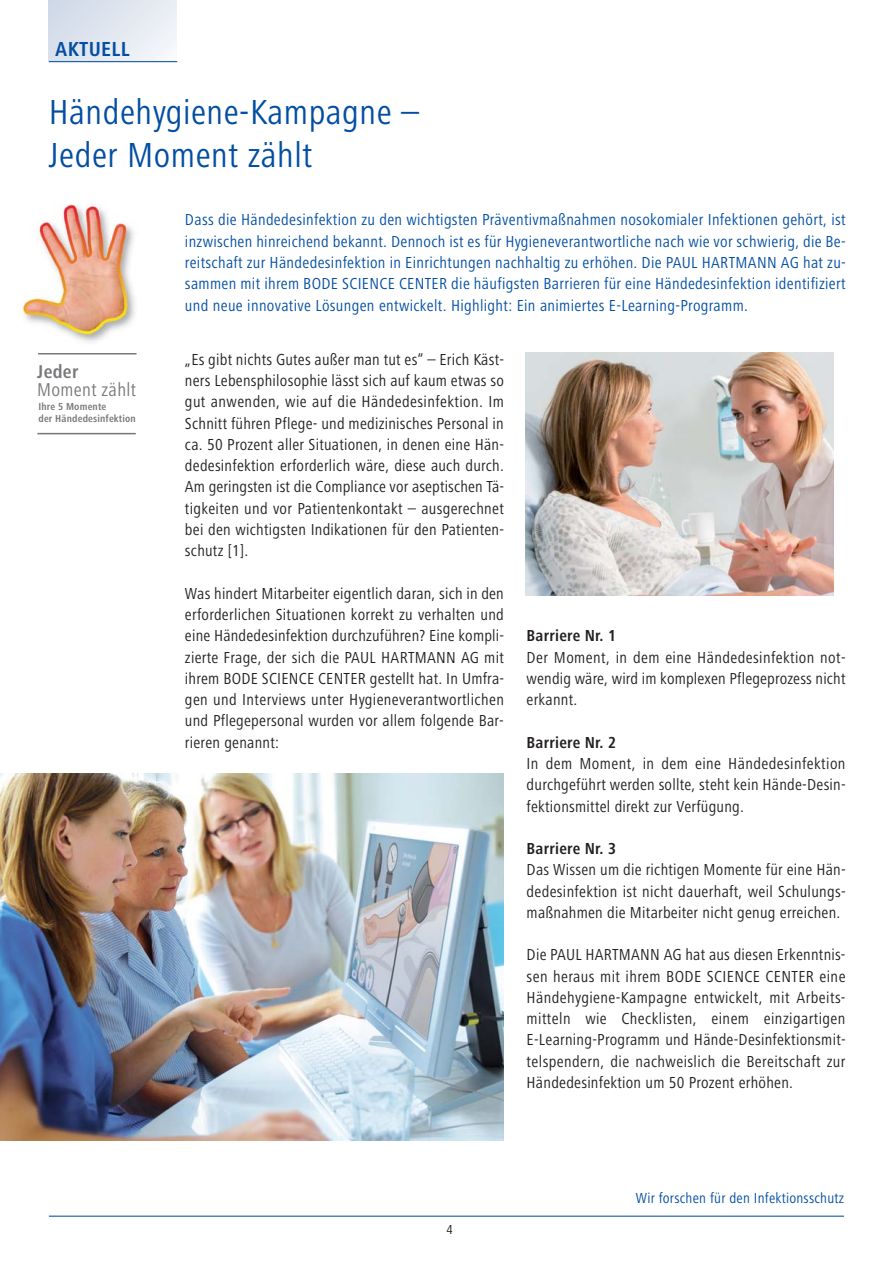
<style>
.page{position:relative;width:893px;height:1263px;background:#fff}
.page>*{position:absolute;margin:0;border:0;box-sizing:border-box;transform-origin:0 0}
.t1{font:36px/43.5px "Hartmann";letter-spacing:.015em;color:#034ea2}
.t2{font:700 21px "Hartmann";letter-spacing:.015em;color:#034ea2}
.t3{font:19.2px "Hartmann";letter-spacing:.015em;color:#77787b}
.t4{font:700 19.2px "Hartmann";letter-spacing:.015em;color:#77787b}
.t5{font:16.5px/21.3px "Hartmann";letter-spacing:.015em;color:#231f20;text-align:justify}
.t6{font:16.5px/21.3px "Hartmann";letter-spacing:.02em;color:#034ea2;text-align:justify}
.t7{font:700 16.5px "Hartmann";letter-spacing:.015em;color:#231f20}
.t8{font:15px "Hartmann";letter-spacing:.015em;color:#034ea2}
.t9{font:13.5px "Hartmann";color:#231f20}
.t10{font:700 10.5px/11.6px "Hartmann";letter-spacing:.015em;color:#77787b}
</style>
<div class="page">
<img style="left:0;top:773px;width:504px;height:368px">
<div style="left:49px;top:0;width:127px;height:62px;background:linear-gradient(to right,#d4dce9,#f1f3f8)"></div>
<hr style="left:49px;top:1215px;width:795px;height:2px;background:#034ea2">
<hr style="left:49px;top:61px;width:128px;height:1px;background:#034ea2">
<img style="left:525px;top:353px;width:308px;height:242px">
<img style="left:22px;top:204px;width:113px;height:139px">
<hr style="left:38px;top:353px;width:99px;height:1px;background:#77787b">
<hr style="left:37px;top:433px;width:99px;height:1px;background:#77787b">
<p class="t2" style="left:55px;top:40px;width:76px">AKTUELL</p>
<h1 class="t1" style="left:49px;top:93px;width:372px">Händehygiene-Kampagne –<br>Jeder Moment zählt</h1>
<p class="t4" style="left:37px;top:364px;width:43px">Jeder</p>
<p class="t3" style="left:37px;top:382px;width:100px">Moment zählt</p>
<p class="t10" style="left:39px;top:402px;width:99px">Ihre 5 Momente<br>der Händedesinfektion</p>
<p class="t6" style="left:185px;top:211px;width:662px">Dass die Händedesinfektion zu den wichtigsten Präventivmaßnahmen nosokomialer Infektionen gehört, ist inzwischen hinreichend bekannt. Dennoch ist es für Hygieneverantwortliche nach wie vor schwierig, die Be&shy;reitschaft zur Händedesinfektion in Einrichtungen nachhaltig zu erhöhen. Die PAUL HARTMANN AG hat zu&shy;sammen mit ihrem BODE SCIENCE CENTER die häufigsten Barrieren für eine Händedesinfektion identifiziert und neue innovative Lösungen entwickelt. Highlight: Ein animiertes E-Learning-Programm.</p>
<p class="t5" style="left:185px;top:350px;width:321px">„Es gibt nichts Gutes außer man tut es“ – Erich Käst&shy;ners Lebensphilosophie lässt sich auf kaum etwas so gut anwenden, wie auf die Händedesinfektion. Im Schnitt führen Pflege- und medizinisches Personal in ca. 50 Prozent aller Situationen, in denen eine Hän&shy;dedesinfektion erforderlich wäre, diese auch durch.<br>Am geringsten ist die Compliance vor aseptischen Tä&shy;tigkeiten und vor Patientenkontakt – ausgerechnet bei den wichtigsten Indikationen für den Patienten&shy;schutz [1].</p>
<p class="t5" style="left:185px;top:584px;width:321px">Was hindert Mitarbeiter eigentlich daran, sich in den erforderlichen Situationen korrekt zu verhalten und eine Händedesinfektion durchzuführen? Eine kompli&shy;zierte Frage, der sich die PAUL HARTMANN AG mit ihrem BODE SCIENCE CENTER gestellt hat. In Umfra&shy;gen und Interviews unter Hygieneverantwortlichen und Pflegepersonal wurden vor allem folgende Bar&shy;rieren genannt:</p>
<p class="t7" style="left:527px;top:629px;width:91px">Barriere Nr. 1</p>
<p class="t5" style="left:527px;top:648px;width:321px">Der Moment, in dem eine Händedesinfektion not&shy;wendig wäre, wird im komplexen Pflegeprozess nicht erkannt.</p>
<p class="t7" style="left:527px;top:736px;width:91px">Barriere Nr. 2</p>
<p class="t5" style="left:527px;top:754px;width:321px">In dem Moment, in dem eine Händedesinfektion durchgeführt werden sollte, steht kein Hände-Desin&shy;fektionsmittel direkt zur Verfügung.</p>
<p class="t7" style="left:527px;top:842px;width:91px">Barriere Nr. 3</p>
<p class="t5" style="left:527px;top:860px;width:321px">Das Wissen um die richtigen Momente für eine Hän&shy;dedesinfektion ist nicht dauerhaft, weil Schulungs&shy;maßnahmen die Mitarbeiter nicht genug erreichen.</p>
<p class="t5" style="left:527px;top:945px;width:321px">Die PAUL HARTMANN AG hat aus diesen Erkenntnis&shy;sen heraus mit ihrem BODE SCIENCE CENTER eine Händehygiene-Kampagne entwickelt, mit Arbeits&shy;mitteln wie Checklisten, einem einzigartigen E-Learning-Programm und Hände-Desinfektionsmit&shy;telspendern, die nachweislich die Bereitschaft zur Händedesinfektion um 50 Prozent erhöhen.</p>
<p class="t9" style="left:446px;top:1225px;width:8px">4</p>
<p class="t8" style="left:636px;top:1192px;width:210px">Wir forschen für den Infektionsschutz</p>
</div>
